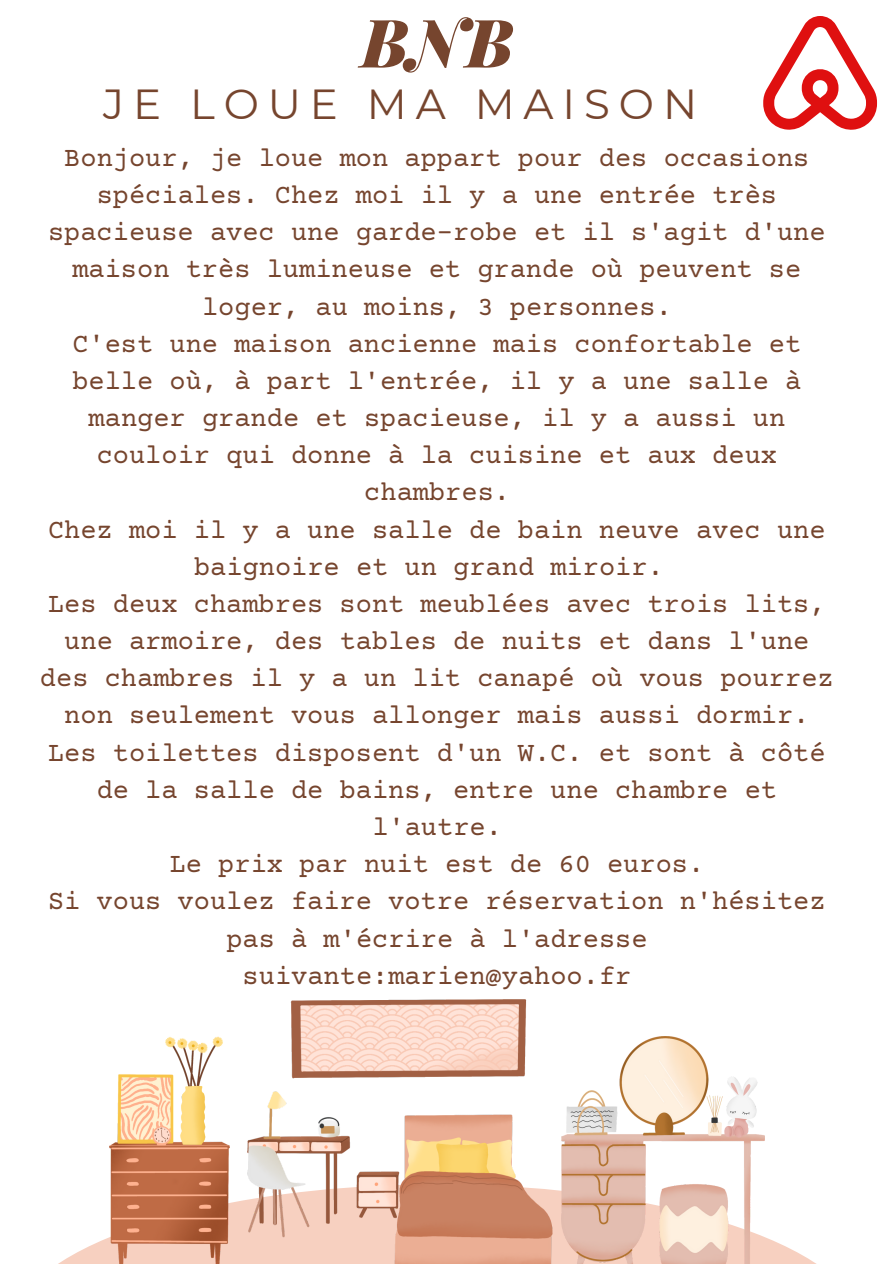
<style>
.page{position:relative;width:894px;height:1264px;background:#fff}
.page>*{position:absolute;margin:0;border:0;box-sizing:border-box;transform-origin:0 0}
.t1{font:italic 900 66.9px "Playfair Display";color:#76452e}
.t2{font:42px "Montserrat";letter-spacing:.21em;color:#76452e}
.t3{font:27px/37.2px "Courier Prime";color:#76452e;text-align:center}
</style>
<div class="page">
<svg style="left:60px;top:1190px;width:755px;height:73px"></svg>
<img style="left:561px;top:1036px;width:202px;height:227px">
<img style="left:247px;top:999px;width:305px;height:264px">
<img style="left:110px;top:1036px;width:119px;height:227px">
<svg style="left:763px;top:16px;width:113px;height:114px"></svg>
<h1 class="t1" style="left:361px;top:-5px;width:154px">BNB</h1>
<h2 class="t2" style="left:103px;top:78px;width:595px">JE LOUE MA MAISON</h2>
<p class="t3" style="left:40px;top:141px;width:795px">Bonjour, je loue mon appart pour des occasions spéciales. Chez moi il y a une entrée très spacieuse avec une garde-robe et il s'agit d'une maison très lumineuse et grande où peuvent se loger, au moins, 3 personnes.<br>C'est une maison ancienne mais confortable et belle où, à part l'entrée, il y a une salle à manger grande et spacieuse, il y a aussi un couloir qui donne à la cuisine et aux deux chambres.<br>Chez moi il y a une salle de bain neuve avec une baignoire et un grand miroir.<br>Les deux chambres sont meublées avec trois lits, une armoire, des tables de nuits et dans l'une des chambres il y a un lit canapé où vous pourrez non seulement vous allonger mais aussi dormir.<br>Les toilettes disposent d'un W.C. et sont à côté de la salle de bains, entre une chambre et l'autre.<br>Le prix par nuit est de 60 euros.<br>Si vous voulez faire votre réservation n'hésitez pas à m'écrire à l'adresse suivante:marien@yahoo.fr</p>
</div>
